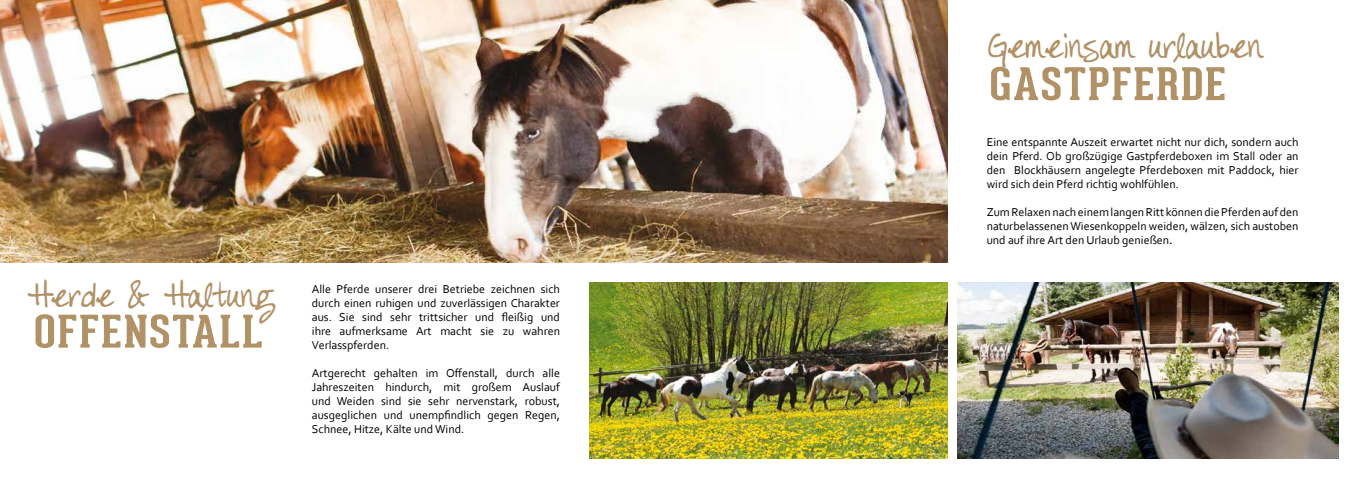
<style>
.page{position:relative;width:1361px;height:482px;background:#fff}
.page>*{position:absolute;margin:0;border:0;box-sizing:border-box;transform-origin:0 0}
.t1{font:700 44px "Geared Slab";letter-spacing:.03em;color:#b19166;scale:1.16 1}
.t2{font:32px "DJB Color Me Chic";color:#b19166}
.t3{font:31px "DJB Color Me Chic";color:#b19166}
.t4{font:12px/14px "Corbel";color:#000;text-align:justify}
.s1{font-size:14px}
</style>
<div class="page">
<img style="left:0;top:0;width:947px;height:262px">
<img style="left:957px;top:283px;width:381px;height:176px">
<img style="left:590px;top:283px;width:357px;height:176px">
<h3 class="t3" style="left:28px;top:278px;width:249px">Herde &amp; Haltung</h3>
<p class="t4" style="left:312px;top:282px;width:250px">Alle Pferde unserer drei Betriebe zeichnen sich durch einen ruhigen und zuverlässigen Charakter aus. Sie sind sehr trittsicher und fleißig und ihre aufmerksame Art macht sie zu wahren Verlasspferden.</p>
<p class="t4" style="left:312px;top:366px;width:250px">Artgerecht gehalten im Offenstall, durch alle Jahreszeiten hindurch, mit großem Auslauf und Weiden sind sie sehr nervenstark, robust, ausgeglichen und unempfindlich gegen Regen, Schnee, Hitze, Kälte und Wind.</p>
<h1 class="t1" style="left:34px;top:304px;width:199px">OFFENSTALL</h1>
<h2 class="t2" style="left:988px;top:28px;width:276px">Gemeinsam urlauben</h2>
<h1 class="t1" style="left:989px;top:56px;width:205px">GASTPFERDE</h1>
<p class="t4" style="left:986px;top:135px;width:313px">Eine entspannte Auszeit erwartet nicht nur dich, sondern auch dein Pferd. Ob großzügige Gastpferdeboxen im Stall oder an den Blockhäusern angelegte Pferdeboxen mit Paddock, hier wird sich dein Pferd richtig wohlfühlen.</p>
<p class="t4" style="left:986px;top:205px;width:313px">Zum Relaxen nach einem langen Ritt können die Pferden auf den naturbelassenen Wiesenkoppeln weiden, wälzen, sich austoben und auf ihre Art den Urlaub genießen<span class="s1">.</span></p>
</div>
